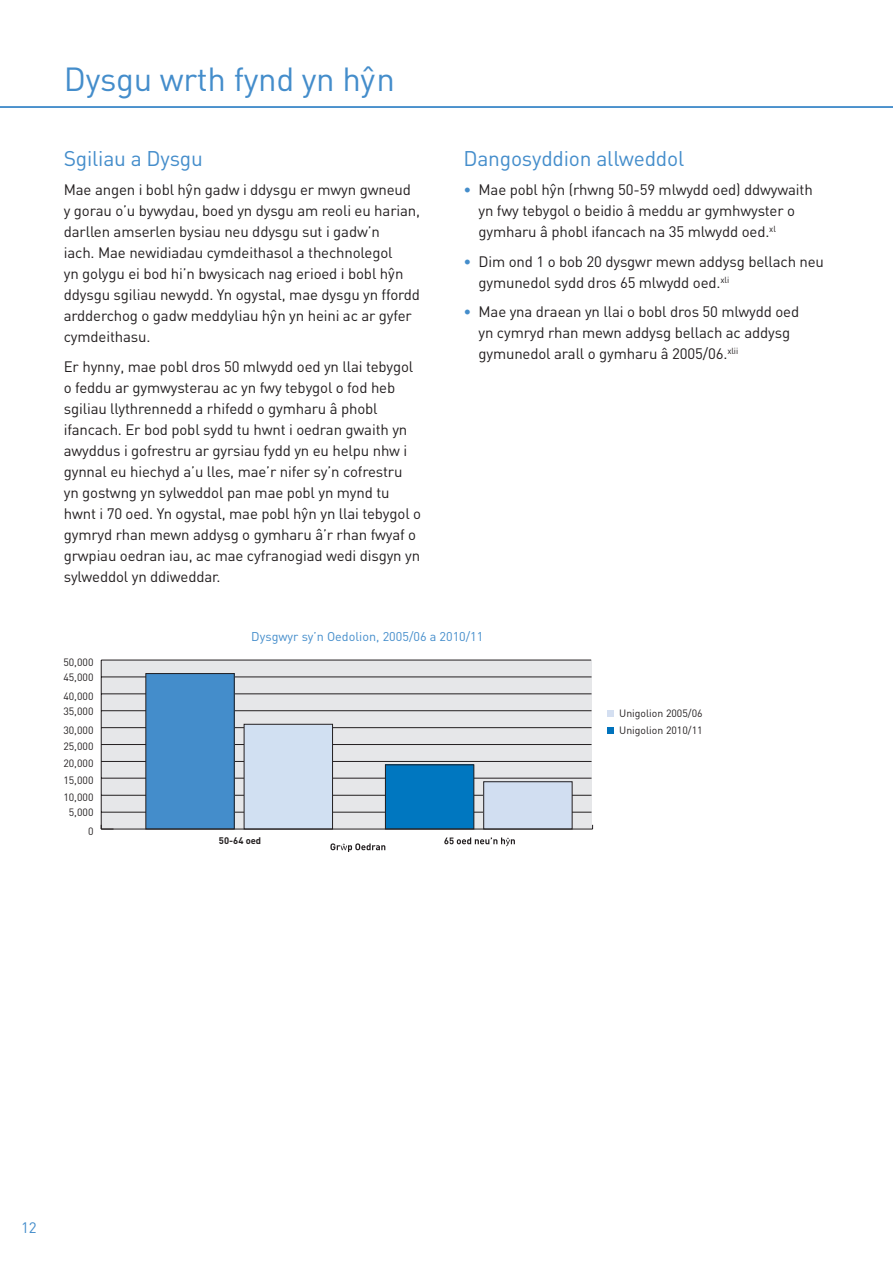
<style>
.page{position:relative;width:893px;height:1263px;background:#fff}
.page>*{position:absolute;margin:0;border:0;box-sizing:border-box;transform-origin:0 0}
.t1{font:33px "DIN";letter-spacing:-.01em;color:#448dcb}
.t2{font:21px "DIN";letter-spacing:-.01em;color:#448dcb}
.t3{font:15px/21px "DIN";letter-spacing:-.01em;color:#231f20}
.t4{font:15px "DIN";color:#448dcb}
.t5{font:12.6px "DIN";color:#448dcb}
.t6{font:10.5px/17.4px "DIN";color:#231f20}
.t7{font:700 9.45px "DIN";color:#231f20}
.s1{color:#448dcb}
</style>
<div class="page">
<hr style="left:0;top:106px;width:893px;height:2px;background:#448dcb">
<div style="left:101px;top:660px;width:491px;height:169px;background:#e6e7e9"></div>
<svg style="left:607px;top:710px;width:6px;height:6px"></svg>
<div style="left:607px;top:727px;width:6px;height:7px;background:#0072bc"></div>
<hr style="left:101px;top:660px;width:1px;height:169px;background:#231f20">
<hr style="left:101px;top:795px;width:490px;height:1px;background:#231f20">
<hr style="left:101px;top:812px;width:490px;height:1px;background:#231f20">
<hr style="left:101px;top:778px;width:490px;height:1px;background:#231f20">
<hr style="left:101px;top:761px;width:490px;height:1px;background:#231f20">
<hr style="left:101px;top:744px;width:490px;height:1px;background:#231f20">
<hr style="left:101px;top:727px;width:490px;height:1px;background:#231f20">
<hr style="left:101px;top:710px;width:490px;height:1px;background:#231f20">
<hr style="left:101px;top:694px;width:490px;height:1px;background:#231f20">
<hr style="left:101px;top:677px;width:490px;height:1px;background:#231f20">
<hr style="left:101px;top:660px;width:490px;height:1px;background:#231f20">
<div style="left:146px;top:673px;width:88px;height:156px;background:#448dcb"></div>
<div style="left:146px;top:673px;width:89px;height:156px;border:1px solid #231f20"></div>
<div style="left:244px;top:724px;width:89px;height:105px;background:#d1e0f2"></div>
<div style="left:244px;top:724px;width:89px;height:105px;border:1px solid #231f20"></div>
<div style="left:385px;top:765px;width:89px;height:64px;background:#0077c0"></div>
<div style="left:385px;top:764px;width:89px;height:65px;border:1px solid #231f20"></div>
<div style="left:484px;top:782px;width:88px;height:47px;background:#d1def1"></div>
<div style="left:483px;top:781px;width:89px;height:48px;border:1px solid #231f20"></div>
<hr style="left:101px;top:829px;width:492px;height:1px;background:#231f20">
<svg style="left:101px;top:825px;width:12px;height:5px"></svg>
<svg style="left:330px;top:843px;width:55px;height:9px"></svg>
<svg style="left:444px;top:837px;width:71px;height:9px"></svg>
<h1 class="t1" style="left:64px;top:58px;width:333px">Dysgu wrth fynd yn hyˆn</h1>
<h2 class="t2" style="left:64px;top:145px;width:141px">Sgiliau a Dysgu</h2>
<p class="t3" style="left:64px;top:179px;width:358px">Mae angen i bobl hyˆn gadw i ddysgu er mwyn gwneud y gorau o’u bywydau, boed yn dysgu am reoli eu harian, darllen amserlen bysiau neu ddysgu sut i gadw’n<br>iach. Mae newidiadau cymdeithasol a thechnolegol<br>yn golygu ei bod hi’n bwysicach nag erioed i bobl hyˆn ddysgu sgiliau newydd. Yn ogystal, mae dysgu yn ffordd ardderchog o gadw meddyliau hyˆn yn heini ac ar gyfer cymdeithasu.</p>
<p class="t3" style="left:64px;top:356px;width:359px">Er hynny, mae pobl dros 50 mlwydd oed yn llai tebygol o feddu ar gymwysterau ac yn fwy tebygol o fod heb sgiliau llythrennedd a rhifedd o gymharu â phobl ifancach. Er bod pobl sydd tu hwnt i oedran gwaith yn awyddus i gofrestru ar gyrsiau fydd yn eu helpu nhw i gynnal eu hiechyd a’u lles, mae’r nifer sy’n cofrestru<br>yn gostwng yn sylweddol pan mae pobl yn mynd tu hwnt i 70 oed. Yn ogystal, mae pobl hyˆn yn llai tebygol o gymryd rhan mewn addysg o gymharu â’r rhan fwyaf o grwpiau oedran iau, ac mae cyfranogiad wedi disgyn yn sylweddol yn ddiweddar.</p>
<h2 class="t2" style="left:463px;top:145px;width:222px">Dangosyddion allweddol</h2>
<p class="t3" style="left:478px;top:179px;width:336px;text-indent:-15px"><span class="s1">•</span> Mae pobl hyˆn (rhwng 50-59 mlwydd oed) ddwywaith yn fwy tebygol o beidio â meddu ar gymhwyster o gymharu â phobl ifancach na 35 mlwydd oed.<sup>xl</sup></p>
<p class="t3" style="left:478px;top:251px;width:347px;text-indent:-15px"><span class="s1">•</span> Dim ond 1 o bob 20 dysgwr mewn addysg bellach neu gymunedol sydd dros 65 mlwydd oed.<sup>xli</sup></p>
<p class="t3" style="left:478px;top:301px;width:322px;text-indent:-15px"><span class="s1">•</span> Mae yna draean yn llai o bobl dros 50 mlwydd oed yn cymryd rhan mewn addysg bellach ac addysg gymunedol arall o gymharu â 2005/06.<sup>xlii</sup></p>
<p class="t6" style="left:63px;top:654px;width:32px;line-height:15.5px">50,000<br>45,000</p>
<p class="t6" style="left:63px;top:702px;width:32px">35,000</p>
<p class="t6" style="left:63px;top:737px;width:32px">25,000</p>
<p class="t6" style="left:63px;top:771px;width:32px">15,000</p>
<p class="t6" style="left:63px;top:687px;width:32px">40,000</p>
<p class="t6" style="left:63px;top:721px;width:32px">30,000</p>
<p class="t6" style="left:63px;top:755px;width:32px">20,000</p>
<p class="t6" style="left:63px;top:790px;width:32px;line-height:14.7px;text-align:center">10,000<br>5,000</p>
<p class="t6" style="left:88px;top:822px;width:7px">0</p>
<p class="t5" style="left:251px;top:628px;width:234px">Dysgwyr sy’n Oedolion, 2005/06 a 2010/11</p>
<p class="t7" style="left:219px;top:835px;width:44px">50-64 oed</p>
<p class="t6" style="left:619px;top:704px;width:85px">Unigolion 2005/06<br>Unigolion 2010/11</p>
<p class="t4" style="left:21px;top:1218px;width:17px">12</p>
</div>
